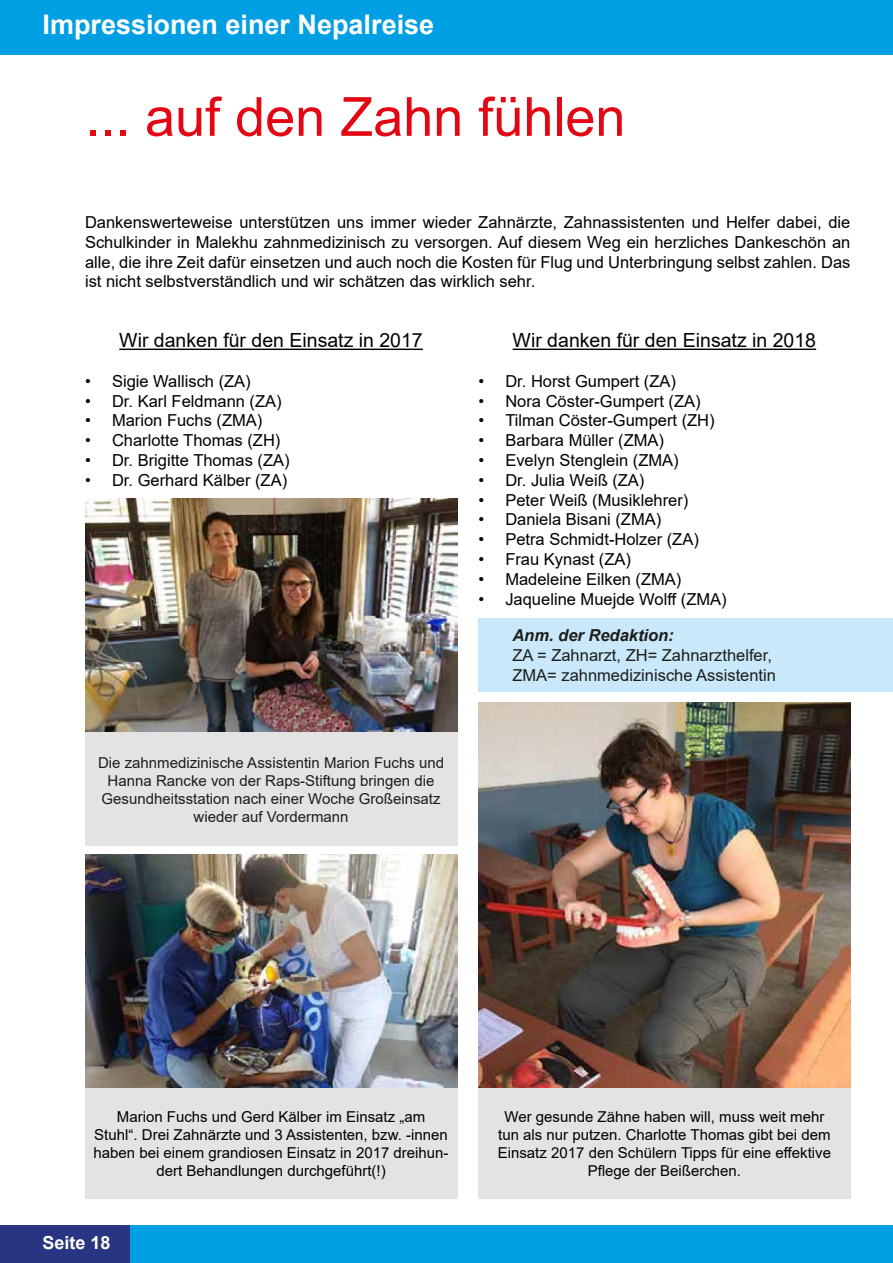
<style>
.page{position:relative;width:893px;height:1263px;background:#fff}
.page>*{position:absolute;margin:0;border:0;box-sizing:border-box;transform-origin:0 0}
.t1{font:54px "Arial";color:#e30613}
.t2{font:700 27px "Arial";color:#fff}
.t3{font:19.5px "Arial";color:#000}
.t4{font:700 18px "Arial";color:#fff}
.t5{font:16.5px/19.8px "Arial";color:#000;text-align:justify}
.t6{font:16.5px/19.8px "Arial";color:#1d1d1b}
.t7{font:italic 700 16.5px "Arial";color:#1d1d1b}
.t8{font:15px/18px "Arial";color:#000;text-align:center}
.t9{font:15px/18px "Arial";color:#1d1d1b;text-align:center}
</style>
<div class="page">
<div style="left:0;top:1225px;width:893px;height:38px;background:#009fe3"></div>
<div style="left:0;top:1225px;width:129px;height:38px;background:#283583"></div>
<div style="left:0;top:0;width:893px;height:55px;background:#009fe3"></div>
<hr style="left:119px;top:349px;width:304px;height:1px;background:#000">
<hr style="left:513px;top:349px;width:303px;height:1px;background:#000">
<div style="left:478px;top:618px;width:415px;height:74px;background:#c9e9fb"></div>
<img style="left:85px;top:499px;width:372px;height:234px">
<img style="left:85px;top:854px;width:372px;height:234px">
<img style="left:478px;top:702px;width:372px;height:386px">
<div style="left:478px;top:1088px;width:372px;height:111px;background:#e3e3e3"></div>
<div style="left:85px;top:1088px;width:372px;height:111px;background:#e3e3e3"></div>
<div style="left:85px;top:733px;width:372px;height:113px;background:#e3e3e3"></div>
<h2 class="t2" style="left:43px;top:10px;width:393px">Impressionen einer Nepalreise</h2>
<h1 class="t1" style="left:85px;top:87px;width:542px">... auf den Zahn fühlen</h1>
<p class="t5" style="left:85px;top:212px;width:767px">Dankenswerteweise unterstützen uns immer wieder Zahnärzte, Zahnassistenten und Helfer dabei, die Schulkinder in Malekhu zahnmedizinisch zu versorgen. Auf diesem Weg ein herzliches Dankeschön an alle, die ihre Zeit dafür einsetzen und auch noch die Kosten für Flug und Unterbringung selbst zahlen. Das ist nicht selbstverständlich und wir schätzen das wirklich sehr.</p>
<p class="t3" style="left:119px;top:330px;width:305px">Wir danken für den Einsatz in 2017</p>
<p class="t5" style="left:85px;top:371px;width:167px">• Sigie Wallisch (ZA)</p>
<p class="t5" style="left:85px;top:391px;width:198px">• Dr. Karl Feldmann (ZA)</p>
<p class="t5" style="left:85px;top:411px;width:179px">• Marion Fuchs (ZMA)</p>
<p class="t5" style="left:85px;top:431px;width:197px">• Charlotte Thomas (ZH)</p>
<p class="t5" style="left:85px;top:450px;width:206px">• Dr. Brigitte Thomas (ZA)</p>
<p class="t5" style="left:85px;top:470px;width:204px">• Dr. Gerhard Kälber (ZA)</p>
<p class="t9" style="left:98px;top:754px;width:347px">Die zahnmedizinische Assistentin Marion Fuchs und Hanna Rancke von der Raps-Stiftung bringen die Gesundheitsstation nach einer Woche Großeinsatz wieder auf Vordermann</p>
<p class="t3" style="left:513px;top:330px;width:305px">Wir danken für den Einsatz in 2018</p>
<p class="t5" style="left:478px;top:371px;width:199px">• Dr. Horst Gumpert (ZA)</p>
<p class="t5" style="left:478px;top:391px;width:224px">• Nora Cöster-Gumpert (ZA)</p>
<p class="t5" style="left:478px;top:411px;width:238px">• Tilman Cöster-Gumpert (ZH)</p>
<p class="t5" style="left:478px;top:431px;width:187px">• Barbara Müller (ZMA)</p>
<p class="t5" style="left:478px;top:450px;width:202px">• Evelyn Stenglein (ZMA)</p>
<p class="t5" style="left:478px;top:470px;width:168px">• Dr. Julia Weiß (ZA)</p>
<p class="t5" style="left:478px;top:490px;width:212px">• Peter Weiß (Musiklehrer)</p>
<p class="t5" style="left:478px;top:510px;width:184px">• Daniela Bisani (ZMA)</p>
<p class="t5" style="left:478px;top:530px;width:222px">• Petra Schmidt-Holzer (ZA)</p>
<p class="t5" style="left:478px;top:549px;width:154px">• Frau Kynast (ZA)</p>
<p class="t5" style="left:478px;top:569px;width:205px">• Madeleine Eilken (ZMA)</p>
<p class="t5" style="left:478px;top:589px;width:250px">• Jaqueline Muejde Wolff (ZMA)</p>
<p class="t7" style="left:512px;top:626px;width:163px">Anm. der Redaktion:</p>
<p class="t6" style="left:512px;top:645px;width:265px">ZA = Zahnarzt, ZH= Zahnarzthelfer,<br>ZMA= zahnmedizinische Assistentin</p>
<p class="t8" style="left:94px;top:1108px;width:357px">Marion Fuchs und Gerd Kälber im Einsatz „am Stuhl“. Drei Zahnärzte und 3 Assistenten, bzw. -innen haben bei einem grandiosen Einsatz in 2017 dreihun&shy;dert Behandlungen durchgeführt(!)</p>
<p class="t4" style="left:43px;top:1233px;width:70px">Seite 18</p>
<p class="t8" style="left:498px;top:1108px;width:335px">Wer gesunde Zähne haben will, muss weit mehr tun als nur putzen. Charlotte Thomas gibt bei dem Einsatz 2017 den Schülern Tipps für eine effektive Pflege der Beißerchen.</p>
</div>
